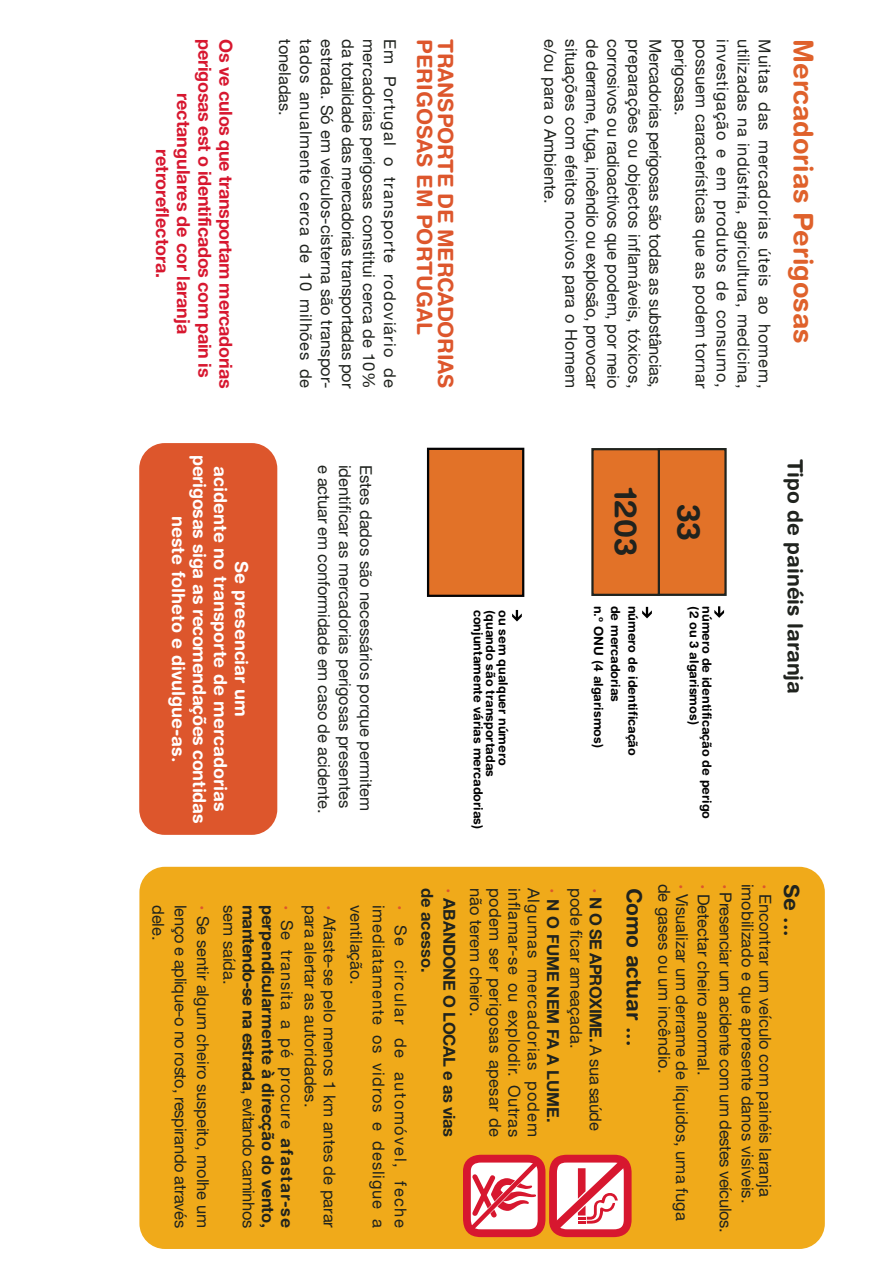
<style>
.page{position:relative;width:895px;height:1263px;background:#fff}
.page>*{position:absolute;margin:0;border:0;box-sizing:border-box;transform-origin:0 0}
.t1{font:700 31.95px "Helvetica Rounded";color:#20231e}
.t2{font:700 30.9px "Helvetica Rounded";color:#20231e}
.t3{font:700 27px "Helvetica Rounded";color:#df612b}
.t4{font:700 21px "Helvetica Rounded";letter-spacing:-.01em;color:#dd562c}
.t5{font:700 21px "Helvetica Rounded";color:#20231e}
.t6{font:700 18px/21px "Helvetica Neue";letter-spacing:-.015em;color:#d7172f;text-align:center}
.t7{font:700 18px/21px "Helvetica Rounded";color:#fff;text-align:center}
.t8{font:16.5px/23.4px "Helvetica Neue";color:#20231e}
.t9{font:16.5px "Helvetica Neue";letter-spacing:-.02em;color:#20231e}
.t10{font:16.5px "Helvetica Neue";letter-spacing:.02em;color:#20231e}
.t11{font:16.5px "Helvetica Neue";letter-spacing:.045em;color:#20231e}
.t12{font:16.5px "Helvetica Neue";letter-spacing:-.025em;color:#20231e}
.t13{font:700 16.5px "Helvetica Neue";letter-spacing:-.01em;color:#20231e}
.t14{font:16.5px/26.4px "Helvetica Neue";letter-spacing:.095em;color:#20231e}
.t15{font:700 16.5px "Helvetica Rounded";letter-spacing:-.035em;color:#20231e}
.t16{font:700 16.5px "Helvetica Rounded";letter-spacing:-.015em;color:#20231e}
.t17{font:16.5px "Helvetica Neue";letter-spacing:.04em;color:#20231e}
.t18{font:16.5px "Helvetica Neue";letter-spacing:.065em;color:#20231e}
.t19{font:16.5px "Helvetica Neue";letter-spacing:.055em;color:#20231e}
.t20{font:16.5px "Helvetica Neue";letter-spacing:.035em;color:#20231e}
.t21{font:700 16.5px "Helvetica Neue";letter-spacing:-.03em;color:#20231e}
.t22{font:16.5px "Helvetica Neue";letter-spacing:.06em;color:#20231e}
.t23{font:900 16.5px "Helvetica Rounded";color:#dd562c}
.t24{font:700 12.6px "Helvetica Rounded";color:#000}
.s1{font-family:"Helvetica Rounded";font-weight:900;color:#dd562c}
.s2{font-family:"Helvetica Neue";font-weight:400}
.s3{font-family:"Helvetica Rounded";font-weight:700}
.s4{font-weight:700}
.s5{font-weight:400}
</style>
<div class="page">
<div style="left:139px;top:867px;width:685px;height:382px;background:#f0aa1a;border-radius:26px"></div>
<div style="left:139px;top:443px;width:138px;height:392px;background:#dd562c;border-radius:26px"></div>
<div style="left:657px;top:448px;width:69px;height:148px;background:#e27228;border:2px solid #20231e"></div>
<div style="left:591px;top:448px;width:69px;height:148px;background:#e27228;border:2px solid #20231e"></div>
<svg style="left:714px;top:606px;width:10px;height:12px"></svg>
<svg style="left:642px;top:607px;width:10px;height:11px"></svg>
<div style="left:427px;top:448px;width:97px;height:149px;background:#e27228;border:2px solid #040304"></div>
<svg style="left:512px;top:610px;width:10px;height:11px"></svg>
<svg style="left:463px;top:1154px;width:168px;height:83px;background:#ea868a"></svg>
<p class="t6" style="left:214px;top:39px;width:340px;rotate:90deg">perigosas est o identificados com pain is</p>
<p class="t6" style="left:235px;top:39px;width:351px;rotate:90deg">Os ve culos que transportam mercadorias</p>
<p class="t6" style="left:193px;top:93px;width:243px;rotate:90deg">rectangulares de cor laranja retroreflectora.</p>
<p class="t7" style="left:250px;top:455px;width:370px;rotate:90deg">Se presenciar um<br>acidente no transporte de mercadorias perigosas siga as recomendações contidas neste folheto e divulgue-as.</p>
<p class="t8" style="left:295px;top:39px;width:78px;rotate:90deg">toneladas.</p>
<p class="t17" style="left:312px;top:39px;width:350px;rotate:90deg">tados anualmente cerca de 10 milhões de</p>
<p class="t8" style="left:337px;top:39px;width:350px;rotate:90deg">estrada. Só em veículos-cisterna são transpor-</p>
<p class="t8" style="left:358px;top:39px;width:350px;rotate:90deg">da totalidade das mercadorias transportadas por</p>
<p class="t8" style="left:379px;top:39px;width:350px;rotate:90deg">mercadorias perigosas constitui cerca de 10%</p>
<p class="t18" style="left:396px;top:39px;width:350px;rotate:90deg">Em Portugal o transporte rodoviário de</p>
<p class="t4" style="left:432px;top:39px;width:297px;rotate:90deg">PERIGOSAS EM PORTUGAL</p>
<p class="t4" style="left:453px;top:39px;width:350px;rotate:90deg">TRANSPORTE DE MERCADORIAS</p>
<p class="t8" style="left:560px;top:39px;width:166px;rotate:90deg">e/ou para o Ambiente.</p>
<p class="t8" style="left:581px;top:39px;width:350px;rotate:90deg">situações com efeitos nocivos para o Homem</p>
<p class="t9" style="left:598px;top:39px;width:350px;rotate:90deg">de derrame, fuga, incêndio ou explosão, provocar</p>
<p class="t8" style="left:623px;top:39px;width:350px;rotate:90deg">corrosivos ou radioactivos que podem, por meio</p>
<p class="t8" style="left:644px;top:39px;width:350px;rotate:90deg">preparações ou objectos inflamáveis, tóxicos,</p>
<p class="t9" style="left:661px;top:39px;width:350px;rotate:90deg">Mercadorias perigosas são todas as substâncias,</p>
<p class="t8" style="left:690px;top:39px;width:78px;rotate:90deg">perigosas.</p>
<p class="t8" style="left:711px;top:39px;width:350px;rotate:90deg">possuem características que as podem tornar</p>
<p class="t11" style="left:728px;top:39px;width:350px;rotate:90deg">investigação e em produtos de consumo,</p>
<p class="t10" style="left:749px;top:39px;width:350px;rotate:90deg">utilizadas na indústria, agricultura, medicina,</p>
<p class="t11" style="left:770px;top:39px;width:350px;rotate:90deg">Muitas das mercadorias úteis ao homem,</p>
<h3 class="t3" style="left:813px;top:39px;width:306px;rotate:90deg">Mercadorias Perigosas</h3>
<p class="t8" style="left:334px;top:465px;width:350px;rotate:90deg">e actuar em conformidade em caso de acidente.</p>
<p class="t8" style="left:355px;top:465px;width:345px;rotate:90deg">identificar as mercadorias perigosas presentes</p>
<p class="t8" style="left:376px;top:465px;width:348px;rotate:90deg">Estes dados são necessários porque permitem</p>
<h2 class="t2" style="left:637px;top:488px;width:70px;rotate:90deg">1203</h2>
<h1 class="t1" style="left:701px;top:503px;width:39px;rotate:90deg">33</h1>
<p class="t24" style="left:483px;top:610px;width:221px;rotate:90deg">conjuntamente várias mercadorias)</p>
<p class="t24" style="left:495px;top:610px;width:169px;rotate:90deg">(quando são transportadas</p>
<p class="t24" style="left:508px;top:610px;width:157px;rotate:90deg">ou sem qualquer número</p>
<p class="t24" style="left:603px;top:605px;width:144px;rotate:90deg">n.º ONU (4 algarismos)</p>
<p class="t24" style="left:620px;top:605px;width:98px;rotate:90deg">de mercadorias</p>
<p class="t24" style="left:637px;top:605px;width:152px;rotate:90deg">número de identificação</p>
<p class="t24" style="left:699px;top:606px;width:120px;rotate:90deg">(2 ou 3 algarismos)</p>
<p class="t24" style="left:711px;top:606px;width:214px;rotate:90deg">número de identificação de perigo</p>
<p class="t5" style="left:803px;top:459px;width:237px;rotate:90deg">Tipo de painéis laranja</p>
<p class="t8" style="left:340px;top:905px;width:325px;rotate:90deg"><span class="s1">·</span> Afaste-se pelo menos 1 km antes de parar</p>
<p class="t8" style="left:366px;top:905px;width:81px;rotate:90deg">ventilação.</p>
<p class="t19" style="left:384px;top:905px;width:325px;rotate:90deg">imediatamente os vidros e desligue a</p>
<p class="t8" style="left:213px;top:905px;width:325px;rotate:90deg"><span class="s1">·</span> Se sentir algum cheiro suspeito, molhe um</p>
<p class="t8" style="left:239px;top:905px;width:81px;rotate:90deg">sem saída.</p>
<p class="t8" style="left:169px;top:905px;width:37px;rotate:90deg">dele.</p>
<p class="t9" style="left:187px;top:905px;width:325px;rotate:90deg">lenço e aplique-o no rosto, respirando através</p>
<p class="t15" style="left:255px;top:905px;width:325px;rotate:90deg">mantendo-se na estrada<span class="s2">, evitando caminhos</span></p>
<p class="t16" style="left:274px;top:905px;width:325px;rotate:90deg">perpendicularmente à direcção do vento,</p>
<p class="t8" style="left:321px;top:920px;width:310px;text-indent:-15px;rotate:90deg">para alertar as autoridades.<br>Se transita a pé procure <span class="s3">afastar-se</span></p>
<p class="t23" style="left:293px;top:905px;width:7px;rotate:90deg">·</p>
<p class="t14" style="left:439px;top:905px;width:325px;text-indent:-17px;rotate:90deg"><span class="s4">de acesso.<br></span><span class="s1">·</span> Se circular de automóvel, feche</p>
<p class="t13" style="left:455px;top:888px;width:251px;rotate:90deg"><span class="s1">·</span> ABANDONE O LOCAL e as vias</p>
<p class="t8" style="left:486px;top:888px;width:130px;rotate:90deg">não terem cheiro.</p>
<p class="t10" style="left:501px;top:888px;width:251px;rotate:90deg">podem ser perigosas apesar de</p>
<p class="t20" style="left:520px;top:888px;width:251px;rotate:90deg">inflamar-se ou explodir. Outras</p>
<p class="t22" style="left:539px;top:888px;width:251px;rotate:90deg">Algumas mercadorias podem</p>
<p class="t13" style="left:559px;top:888px;width:236px;rotate:90deg"><span class="s1">·</span> N O FUME NEM FA A LUME.</p>
<p class="t8" style="left:586px;top:888px;width:162px;rotate:90deg">pode ficar ameaçada.</p>
<p class="t21" style="left:601px;top:888px;width:244px;rotate:90deg"><span class="s1">·</span> N O SE APROXIME. <span class="s5">A sua saúde</span></p>
<p class="t5" style="left:642px;top:888px;width:160px;rotate:90deg">Como actuar ...</p>
<p class="t8" style="left:674px;top:883px;width:191px;rotate:90deg">de gases ou um incêndio.</p>
<p class="t8" style="left:713px;top:883px;width:338px;line-height:21.9px;rotate:90deg"><span class="s1">·</span> Detectar cheiro anormal.<br><span class="s1">·</span> Visualizar um derrame de líquidos, uma fuga</p>
<p class="t8" style="left:775px;top:883px;width:315px;rotate:90deg"><span class="s1">·</span> Encontrar um veículo com painéis laranja</p>
<p class="t5" style="left:799px;top:883px;width:54px;rotate:90deg">Se ...</p>
<p class="t12" style="left:731px;top:883px;width:350px;rotate:90deg"><span class="s1">·</span> Presenciar um acidente com um destes veículos.</p>
<p class="t8" style="left:757px;top:883px;width:321px;rotate:90deg">imobilizado e que apresente danos visíveis.</p>
</div>
